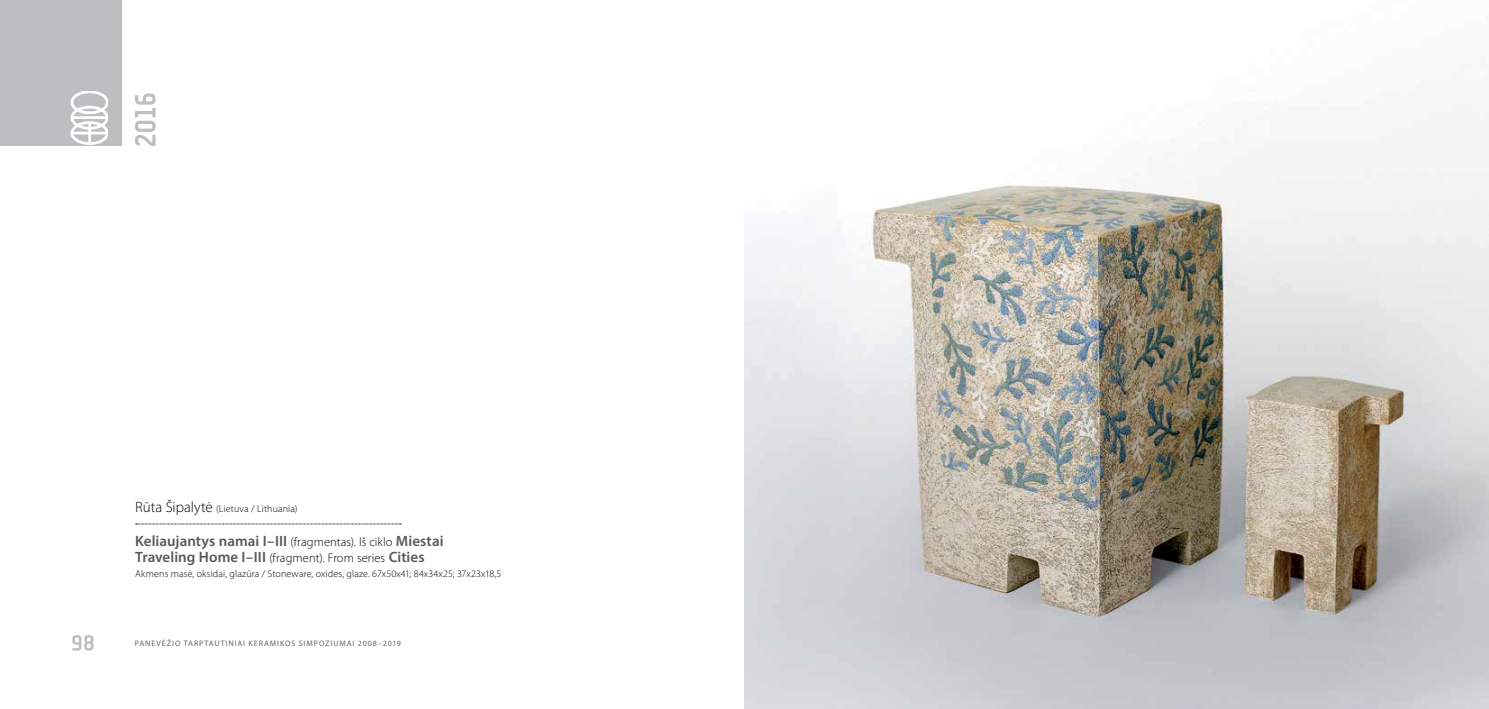
<style>
.page{position:relative;width:1489px;height:709px;background:#fff}
.page>*{position:absolute;margin:0;border:0;box-sizing:border-box;transform-origin:0 0}
.t1{font:600 15px/16.2px "Myriad Pro";letter-spacing:.005em;color:#58595b}
.t2{font:300 10px "Myriad Pro";letter-spacing:.015em;color:#000}
.t3{font:8px "Myriad Pro";letter-spacing:.115em;color:#636466}
.s1{font-size:15px}
.s2{font-weight:300;font-size:12.5px;color:#000}
</style>
<div class="page">
<div style="left:0;top:0;width:122px;height:146px;background:#bcbec0"></div>
<img style="left:71px;top:91px;width:37px;height:53px">
<svg style="left:72px;top:635px;width:21px;height:15px"></svg>
<img style="left:744px;top:171px;width:744px;height:538px">
<svg style="left:135px;top:93px;width:20px;height:53px"></svg>
<svg style="left:136px;top:523px;width:265px;height:1px"></svg>
<p class="t2" style="left:135px;top:502px;width:164px"><span class="s1">Rūta Šipalytė</span> (Lietuva / Lithuania)</p>
<h1 class="t1" style="left:135px;top:532px;width:310px">Keliaujantys namai I–III <span class="s2">(fragmentas). Iš ciklo</span> Miestai<br>Traveling Home I–III <span class="s2">(fragment). From series</span> Cities</h1>
<p class="t2" style="left:135px;top:567px;width:367px">Akmens masė, oksidai, glazūra / Stoneware, oxides, glaze. 67x50x41; 84x34x25; 37x23x18,5</p>
<p class="t3" style="left:135px;top:638px;width:268px">PANEVĖŽIO TARPTAUTINIAI KERAMIKOS SIMPOZIUMAI 2008–2019</p>
</div>
